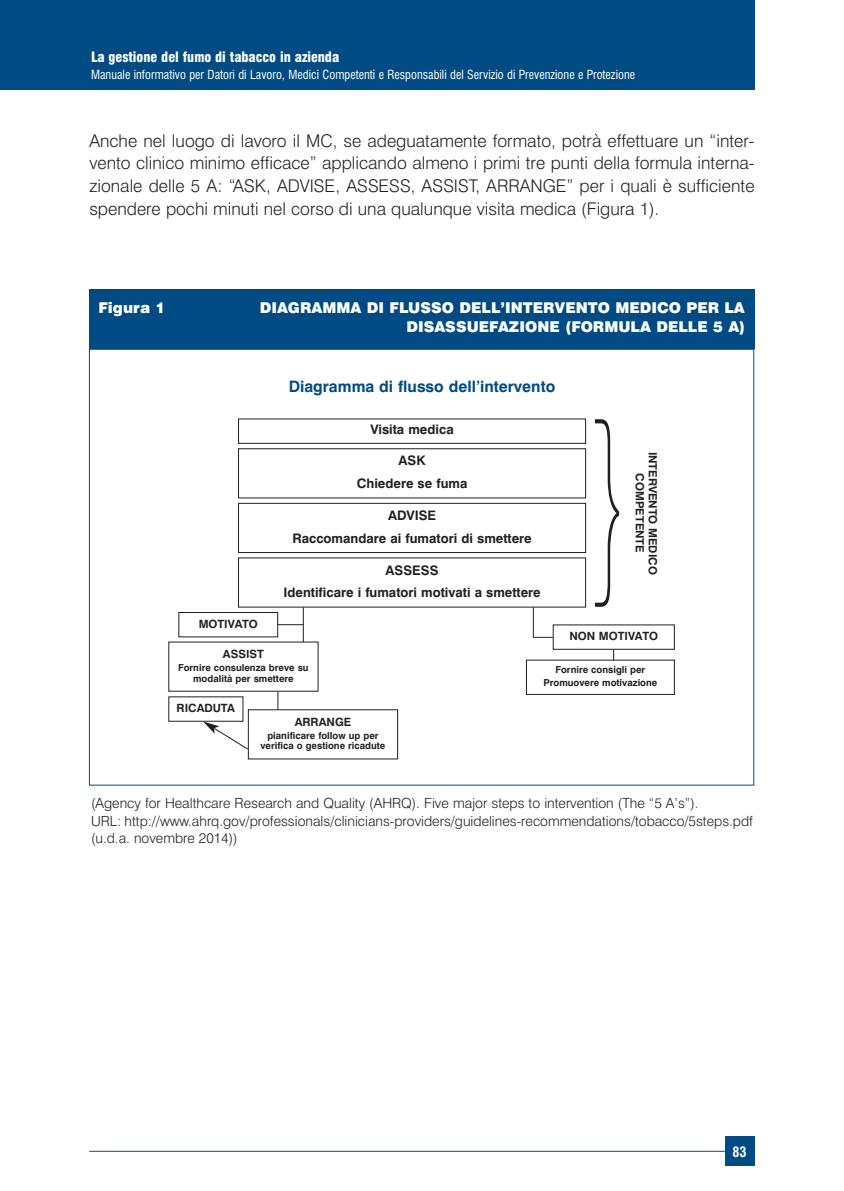
<style>
.page{position:relative;width:844px;height:1191px;background:#fff}
.page>*{position:absolute;margin:0;border:0;box-sizing:border-box;transform-origin:0 0}
.t1{font:206.5px "Helvetica Neue Ultr HAIAAC";color:#231f20;scale:.6 1}
.t2{font:17.5px/22.6px "Swiss 721 BTHAIAAD";color:#231f20;text-align:justify}
.t3{font:15.75px "Swiss 721 BHAIAAM";color:#004b84}
.t4{font:14.88px/19.1px "Swiss 721 BTHAIAAO";color:#fff;text-align:right}
.t5{font:14px/17.5px "Swiss 721 BTHAIAAD";color:#231f20}
.t6{font:14px "Swiss 721 BT Black Con HAIAAI";letter-spacing:-.005em;color:#fff}
.t7{font:14px "Swiss 721 BT Bold Con HAIAAK";color:#fff}
.t8{font:13.12px/22.8px "Swiss 721 BHAIAAM";color:#231f20;text-align:center}
.t9{font:12.25px "Swiss 721 BT Roman Con HAIAAF";color:#fff}
.t10{font:11.38px/13.1px "Swiss 721 BHAIAAM";color:#231f20;text-align:center}
.t11{font:9.62px/10.5px "Swiss 721 BHAIAAM";color:#231f20;text-align:center}
</style>
<div class="page">
<div style="left:724px;top:1136px;width:30px;height:30px;background:#004b84"></div>
<hr style="left:89px;top:1150px;width:635px;height:1px;background:#004b84">
<div style="left:0;top:0;width:754px;height:89px;background:#004b84"></div>
<div style="left:178px;top:612px;width:100px;height:25px;border:1px solid #231f20"></div>
<div style="left:248px;top:709px;width:150px;height:50px;border:1px solid #231f20"></div>
<div style="left:238px;top:448px;width:347px;height:50px;border:1px solid #231f20"></div>
<div style="left:238px;top:503px;width:347px;height:50px;border:1px solid #231f20"></div>
<svg style="left:278px;top:624px;width:25px;height:1px"></svg>
<svg style="left:533px;top:637px;width:20px;height:1px"></svg>
<hr style="left:303px;top:607px;width:1px;height:35px;background:#231f20">
<hr style="left:533px;top:607px;width:1px;height:30px;background:#231f20">
<svg style="left:277px;top:691px;width:1px;height:18px"></svg>
<svg style="left:203px;top:721px;width:45px;height:28px"></svg>
<div style="left:89px;top:289px;width:665px;height:60px;background:#004b84"></div>
<p class="t6" style="left:91px;top:51px;width:249px">La gestione del fumo di tabacco in azienda</p>
<p class="t9" style="left:91px;top:70px;width:545px">Manuale informativo per Datori di Lavoro, Medici Competenti e Responsabili del Servizio di Prevenzione e Protezione</p>
<p class="t2" style="left:89px;top:131px;width:666px">Anche nel luogo di lavoro il MC, se adeguatamente formato, potrà effettuare un “inter&shy;vento clinico minimo efficace” applicando almeno i primi tre punti della formula interna&shy;zionale delle 5 A: “ASK, ADVISE, ASSESS, ASSIST, ARRANGE” per i quali è sufficiente spendere pochi minuti nel corso di una qualunque visita medica (Figura 1).</p>
<p class="t4" style="left:98px;top:300px;width:68px">Figura 1</p>
<p class="t4" style="left:260px;top:300px;width:487px">DIAGRAMMA DI FLUSSO DELL’INTERVENTO MEDICO PER LA<br>DISASSUEFAZIONE (FORMULA DELLE 5 A)</p>
<p class="t10" style="left:199px;top:618px;width:61px">MOTIVATO</p>
<p class="t3" style="left:288px;top:381px;width:268px">Diagramma di flusso dell’intervento</p>
<p class="t8" style="left:370px;top:420px;width:85px">Visita medica</p>
<p class="t8" style="left:356px;top:450px;width:112px">ASK<br>Chiedere se fuma</p>
<p class="t8" style="left:292px;top:505px;width:241px">ADVISE<br>Raccomandare ai fumatori di smettere</p>
<p class="t8" style="left:283px;top:560px;width:259px">ASSESS<br>Identificare i fumatori motivati a smettere</p>
<h1 class="t1" style="left:588px;top:423px;width:70px">}</h1>
<p class="t10" style="left:658px;top:451px;width:124px;rotate:90deg">INTERVENTO MEDICO<br>COMPETENTE</p>
<p class="t10" style="left:569px;top:630px;width:90px">NON MOTIVATO</p>
<p class="t10" style="left:223px;top:648px;width:43px">ASSIST</p>
<p class="t11" style="left:178px;top:663px;width:132px">Fornire consulenza breve su modalità per smettere</p>
<p class="t11" style="left:543px;top:664px;width:115px;line-height:13.1px">Fornire consigli per<br>Promuovere motivazione</p>
<p class="t10" style="left:294px;top:716px;width:58px">ARRANGE</p>
<p class="t11" style="left:260px;top:731px;width:126px">pianificare follow up per verifica o gestione ricadute</p>
<p class="t10" style="left:177px;top:702px;width:60px">RICADUTA</p>
<p class="t5" style="left:91px;top:796px;width:663px">(Agency for Healthcare Research and Quality (AHRQ). Five major steps to intervention (The “5 A’s”).<br>URL: http://www.ahrq.gov/professionals/clinicians-providers/guidelines-recommendations/tobacco/5steps.pdf (u.d.a. novembre 2014))</p>
<p class="t7" style="left:732px;top:1145px;width:15px">83</p>
</div>
